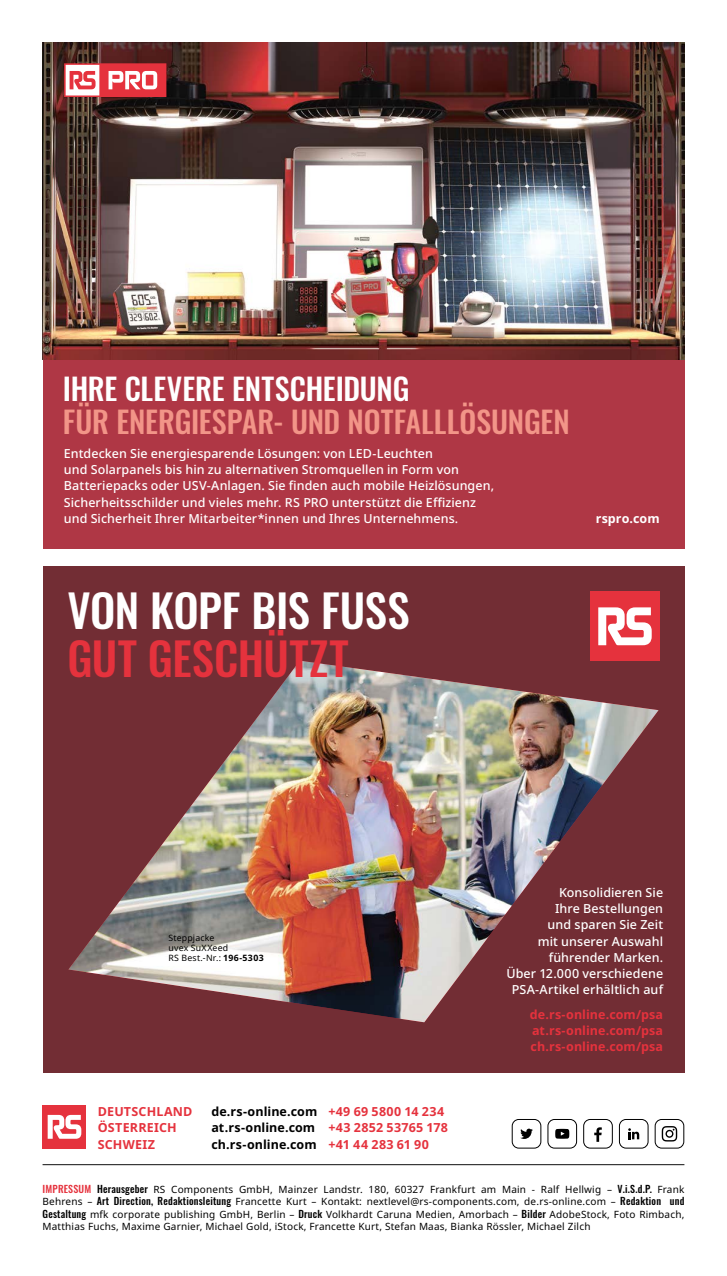
<style>
.page{position:relative;width:727px;height:1276px;background:#fff}
.page>*{position:absolute;margin:0;border:0;box-sizing:border-box;transform-origin:0 0}
.t1{font:500 45px "Oswald";letter-spacing:-.01em;color:#fff}
.t2{font:500 45px "Oswald";color:#e5323d}
.t3{font:500 30px "Oswald";color:#f29588}
.t4{font:500 30px "Oswald";letter-spacing:-.005em;color:#fff}
.t5{font:500 12.5px/16.2px "Noto Sans";letter-spacing:.005em;color:#fff}
.t6{font:700 12.5px "Noto Sans";letter-spacing:.005em;color:#000}
.t7{font:700 12.5px/16.2px "Noto Sans";letter-spacing:.01em;color:#e5323d;text-align:justify}
.t8{font:700 12.5px "Noto Sans";letter-spacing:.005em;color:#fff}
.t9{font:10px/12.5px "Noto Sans";letter-spacing:.02em;color:#000;text-align:justify}
.t10{font:8.75px/10px "Noto Sans";letter-spacing:.02em;color:#000}
.s1{font-weight:700}
.s2{color:#e5323d}
.s3{font-family:"Oswald";font-weight:500;color:#e5323d}
.s4{font-family:"Oswald";font-weight:500}
</style>
<div class="page">
<div style="left:43px;top:43px;width:641px;height:506px;background:#af3745"></div>
<div style="left:43px;top:566px;width:641px;height:506px;background:#722d34"></div>
<img style="left:68px;top:660px;width:590px;height:362px">
<img style="left:43px;top:43px;width:641px;height:316px">
<div style="left:511px;top:1119px;width:30px;height:29px;border:1px solid #000;border-radius:7px"></div>
<div style="left:583px;top:1119px;width:29px;height:29px;border:1px solid #000;border-radius:7px"></div>
<svg style="left:594px;top:1127px;width:7px;height:14px"></svg>
<div style="left:547px;top:1119px;width:29px;height:29px;border:1px solid #000;border-radius:7px"></div>
<svg style="left:555px;top:1128px;width:14px;height:10px"></svg>
<div style="left:654px;top:1119px;width:30px;height:29px;border:1px solid #000;border-radius:7px"></div>
<svg style="left:661px;top:1126px;width:16px;height:15px"></svg>
<svg style="left:520px;top:1128px;width:12px;height:11px"></svg>
<div style="left:619px;top:1119px;width:29px;height:29px;border:1px solid #000;border-radius:7px"></div>
<svg style="left:628px;top:1128px;width:11px;height:11px"></svg>
<div style="left:590px;top:591px;width:69px;height:70px;background:#e5323d"></div>
<svg style="left:598px;top:607px;width:53px;height:38px"></svg>
<hr style="left:43px;top:1164px;width:641px;height:1px;background:#000">
<div style="left:43px;top:1105px;width:43px;height:43px;background:#e5323d"></div>
<svg style="left:48px;top:1115px;width:33px;height:23px"></svg>
<svg style="left:64px;top:63px;width:102px;height:34px;background:#ec7a81"></svg>
<h2 class="t4" style="left:63px;top:373px;width:348px">IHRE CLEVERE ENTSCHEIDUNG</h2>
<h2 class="t3" style="left:63px;top:405px;width:508px">FÜR ENERGIESPAR- UND NOTFALLLÖSUNGEN</h2>
<p class="t5" style="left:64px;top:445px;width:431px">Entdecken Sie energiesparende Lösungen: von LED-Leuchten<br>und Solarpanels bis hin zu alternativen Stromquellen in Form von Batteriepacks oder USV-Anlagen. Sie finden auch mobile Heizlösungen, Sicherheitsschilder und vieles mehr. RS PRO unterstützt die Effizienz und Sicherheit Ihrer Mitarbeiter*innen und Ihres Unternehmens.</p>
<h1 class="t1" style="left:67px;top:587px;width:344px">VON KOPF BIS FUSS</h1>
<h1 class="t2" style="left:67px;top:635px;width:283px">GUT GESCHÜTZT</h1>
<p class="t8" style="left:595px;top:511px;width:65px">rspro.com</p>
<p class="t10" style="left:168px;top:933px;width:97px">Steppjacke<br>uvex SuXXeed<br>RS Best.-Nr.: <span class="s1">196-5303</span></p>
<p class="t7" style="left:98px;top:1103px;width:96px">DEUTSCHLAND</p>
<p class="t6" style="left:211px;top:1104px;width:234px">de.rs-online.com <span class="s2">+49 69 5800 14 234</span></p>
<p class="t7" style="left:98px;top:1120px;width:80px">ÖSTERREICH</p>
<p class="t6" style="left:211px;top:1120px;width:238px">at.rs-online.com <span class="s2">+43 2852 53765 178</span></p>
<p class="t7" style="left:98px;top:1136px;width:59px">SCHWEIZ</p>
<p class="t6" style="left:211px;top:1137px;width:219px">ch.rs-online.com <span class="s2">+41 44 283 61 90</span></p>
<p class="t5" style="left:506px;top:884px;width:158px;text-align:right">Konsolidieren Sie<br>Ihre Bestellungen<br>und sparen Sie Zeit<br>mit unserer Auswahl führender Marken.<br>Über 12.000 verschiedene<br>PSA-Artikel erhältlich auf</p>
<p class="t7" style="left:529px;top:1006px;width:135px">de.rs-online.com/psa at.rs-online.com/psa ch.rs-online.com/psa</p>
<p class="t9" style="left:43px;top:1182px;width:643px"><span class="s3">IMPRESSUM</span> <span class="s4">Herausgeber</span> RS Components GmbH, Mainzer Landstr. 180, 60327 Frankfurt am Main - Ralf Hellwig – <span class="s4">V.i.S.d.P.</span> Frank Behrens – <span class="s4">Art Direction, Redaktionsleitung</span> Francette Kurt – Kontakt: nextlevel@rs-components.com, de.rs-online.com – <span class="s4">Redaktion und Gestaltung</span> mfk corporate publishing GmbH, Berlin – <span class="s4">Druck</span> Volkhardt Caruna Medien, Amorbach – <span class="s4">Bilder</span> AdobeStock, Foto Rimbach, Matthias Fuchs, Maxime Garnier, Michael Gold, iStock, Francette Kurt, Stefan Maas, Bianka Rössler, Michael Zilch</p>
</div>
